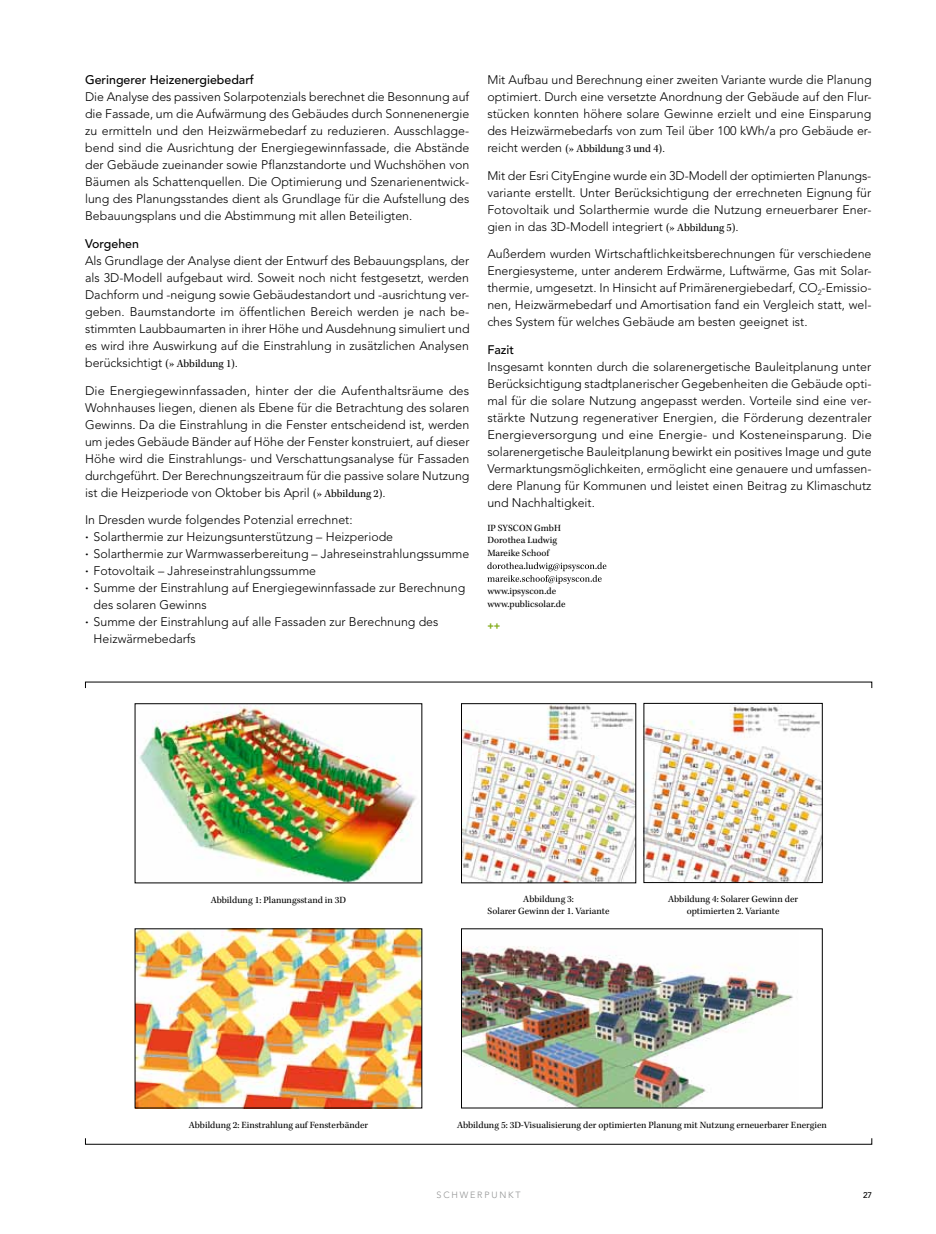
<style>
.page{position:relative;width:936px;height:1234px;background:#fff}
.page>*{position:absolute;margin:0;border:0;box-sizing:border-box;transform-origin:0 0}
.t1{font:300 12.3px/17px "Avenir";color:#000;text-align:justify}
.t2{font:500 12.3px "Avenir";color:#000}
.t3{font:11.25px "Kepler Std";color:#000}
.t4{font:9.75px/12.8px "Kepler Std";color:#000}
.t5{font:900 9.75px "Avenir";color:#83ac1b}
.t6{font:300 9px "Avenir";letter-spacing:.2em;color:#919292}
.t7{font:500 8.25px "Avenir";color:#000}
.s1{font-family:"Kepler Std";font-weight:400;font-size:11.25px}
.s2{font-weight:800}
.s3{font-family:"Avenir";font-weight:300;font-size:12.3px}
</style>
<div class="page">
<svg style="left:487px;top:562px;width:119px;height:22px"></svg>
<img style="left:137px;top:930px;width:283px;height:175px">
<img style="left:463px;top:705px;width:171px;height:175px">
<div style="left:461px;top:703px;width:175px;height:179px;border:1px solid #000"></div>
<img style="left:645px;top:705px;width:175px;height:175px">
<img style="left:463px;top:946px;width:330px;height:159px">
<img style="left:139px;top:705px;width:277px;height:175px">
<div style="left:135px;top:703px;width:287px;height:179px;border:1px solid #000"></div>
<p class="t2" style="left:85px;top:73px;width:170px">Geringerer Heizenergiebedarf</p>
<p class="t1" style="left:85px;top:88px;width:386px">Die Analyse des passiven Solarpotenzials berechnet die Besonnung auf die Fassade, um die Aufwärmung des Gebäudes durch Sonnenenergie zu ermitteln und den Heizwärmebedarf zu reduzieren. Ausschlagge&shy;bend sind die Ausrichtung der Energiegewinnfassade, die Abstände der Gebäude zueinander sowie Pflanzstandorte und Wuchshöhen von Bäumen als Schattenquellen. Die Optimierung und Szenarienentwick&shy;lung des Planungsstandes dient als Grundlage für die Aufstellung des Bebauungsplans und die Abstimmung mit allen Beteiligten.</p>
<p class="t2" style="left:85px;top:236px;width:55px">Vorgehen</p>
<p class="t1" style="left:85px;top:252px;width:386px">Als Grundlage der Analyse dient der Entwurf des Bebauungsplans, der als 3D-Modell aufgebaut wird. Soweit noch nicht festgesetzt, werden Dachform und -neigung sowie Gebäudestandort und -ausrichtung ver&shy;geben. Baumstandorte im öffentlichen Bereich werden je nach be&shy;stimmten Laubbaumarten in ihrer Höhe und Ausdehnung simuliert und es wird ihre Auswirkung auf die Einstrahlung in zusätzlichen Analysen berücksichtigt <span class="s1">(» Abbildung 1)</span>.</p>
<p class="t1" style="left:85px;top:382px;width:386px">Die Energiegewinnfassaden, hinter der die Aufenthaltsräume des Wohnhauses liegen, dienen als Ebene für die Betrachtung des solaren Gewinns. Da die Einstrahlung in die Fenster entscheidend ist, werden um jedes Gebäude Bänder auf Höhe der Fenster konstruiert, auf dieser Höhe wird die Einstrahlungs- und Verschattungsanalyse für Fassaden durchgeführt. Der Berechnungszeitraum für die passive solare Nutzung ist die Heizperiode von Oktober bis April <span class="s1">(» Abbildung 2)</span>.</p>
<p class="t1" style="left:85px;top:511px;width:269px">In Dresden wurde folgendes Potenzial errechnet:</p>
<p class="t1" style="left:85px;top:528px;width:309px"><span class="s2">·</span> Solarthermie zur Heizungsunterstützung – Heizperiode</p>
<p class="t1" style="left:85px;top:545px;width:386px"><span class="s2">·</span> Solarthermie zur Warmwasserbereitung – Jahreseinstrahlungssumme</p>
<p class="t1" style="left:85px;top:562px;width:232px"><span class="s2">·</span> Fotovoltaik – Jahreseinstrahlungssumme</p>
<p class="t1" style="left:85px;top:579px;width:381px"><span class="s2">·</span> Summe der Einstrahlung auf Energiegewinnfassade zur Berechnung</p>
<p class="t1" style="left:94px;top:596px;width:115px">des solaren Gewinns</p>
<p class="t1" style="left:85px;top:613px;width:355px"><span class="s2">·</span> Summe der Einstrahlung auf alle Fassaden zur Berechnung des</p>
<p class="t1" style="left:94px;top:630px;width:104px">Heizwärmebedarfs</p>
<p class="t1" style="left:487px;top:71px;width:386px">Mit Aufbau und Berechnung einer zweiten Variante wurde die Planung optimiert. Durch eine versetzte Anordnung der Gebäude auf den Flur&shy;stücken konnten höhere solare Gewinne erzielt und eine Einsparung des Heizwärmebedarfs von zum Teil über 100 kWh/a pro Gebäude er-</p>
<p class="t3" style="left:487px;top:142px;width:179px"><span class="s3">reicht werden</span> (» Abbildung 3 und 4)<span class="s3">.</span></p>
<p class="t1" style="left:487px;top:167px;width:385px">Mit der Esri CityEngine wurde ein 3D-Modell der optimierten Planungs&shy;variante erstellt. U nter Berücksichtigung der errechneten Eignung für Fotovoltaik und Solarthermie wurde die Nutzung erneuerbarer Ener&shy;gien in das 3D-Modell integriert <span class="s1">(» Abbildung 5)</span>.</p>
<p class="t1" style="left:487px;top:245px;width:386px">Außerdem wurden Wirtschaftlichkeitsberechnungen für verschiedene Energiesysteme, unter anderem Erdwärme, Luftwärme, Gas mit Solar&shy;thermie, umgesetzt. In Hinsicht auf Primärenergiebedarf, CO<sub>2</sub>-Emissio&shy;nen, Heizwärmebedarf und Amortisation fand ein Vergleich statt, wel&shy;ches System für welches Gebäude am besten geeignet ist.</p>
<p class="t2" style="left:487px;top:342px;width:28px">Fazit</p>
<p class="t1" style="left:487px;top:358px;width:386px">Insgesamt konnten durch die solarenergetische Bauleitplanung unter Berücksichtigung stadtplanerischer Gegebenheiten die Gebäude opti&shy;mal für die solare Nutzung angepasst werden. Vorteile sind eine ver&shy;stärkte Nutzung regenerativer Energien, die Förderung dezentraler Energieversorgung und eine Energie- und Kosteneinsparung. Die solarenergetische Bauleitplanung bewirkt ein positives Image und gute Vermarktungsmöglichkeiten, ermöglicht eine genauere und umfassen&shy;dere Planung für Kommunen und leistet einen Beitrag zu Klimaschutz und Nachhaltigkeit.</p>
<p class="t4" style="left:487px;top:521px;width:75px">IP SYSCON GmbH<br>Dorothea Ludwig<br>Mareike Schoof</p>
<p class="t4" style="left:487px;top:585px;width:80px">www.ipsyscon.de www.publicsolar.de</p>
<p class="t5" style="left:487px;top:619px;width:14px">++</p>
<p class="t4" style="left:211px;top:893px;width:137px">Abbildung 1: Planungsstand in 3D</p>
<p class="t4" style="left:487px;top:893px;width:124px;line-height:12px;text-align:center">Abbildung 3:<br>Solarer Gewinn der 1. Variante</p>
<p class="t4" style="left:668px;top:893px;width:131px;line-height:12px;text-align:center">Abbildung 4: Solarer Gewinn der optimierten 2. Variante</p>
<p class="t4" style="left:189px;top:1118px;width:181px">Abbildung 2: Einstrahlung auf Fensterbänder</p>
<p class="t4" style="left:457px;top:1118px;width:371px">Abbildung 5: 3D-Visualisierung der optimierten Planung mit Nutzung erneuerbarer Energien</p>
<p class="t6" style="left:436px;top:1189px;width:85px">schwerpunkt</p>
<p class="t7" style="left:863px;top:1189px;width:11px">27</p>
</div>
